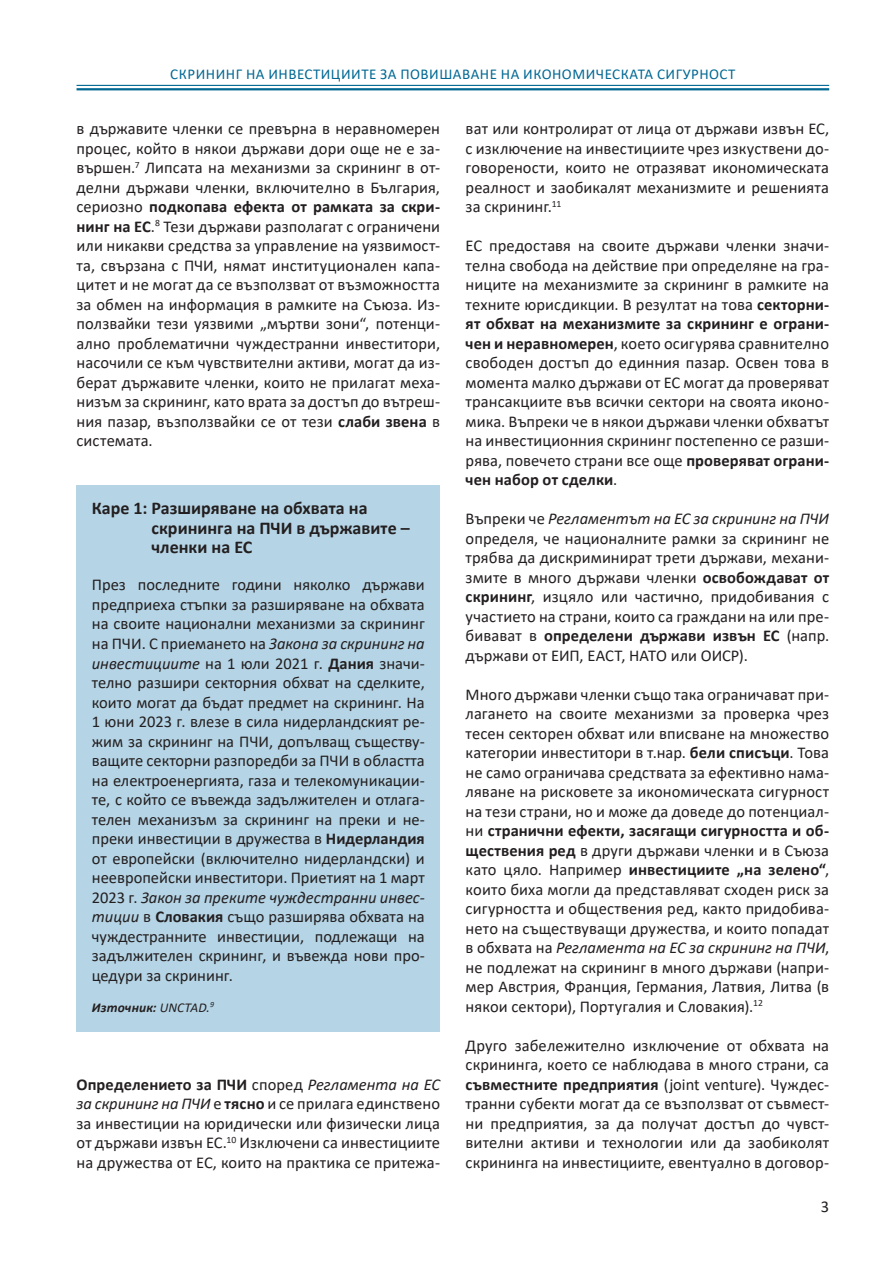
<style>
.page{position:relative;width:893px;height:1263px;background:#fff}
.page>*{position:absolute;margin:0;border:0;box-sizing:border-box;transform-origin:0 0}
.Care{font:700 18px/19.5px "Calibri";color:#231f20}
.t1{font:16.5px/19.5px "Calibri";letter-spacing:.005em;color:#231f20;text-align:justify}
.t2{font:15px "Calibri";letter-spacing:.035em;color:#006893}
.Source{font:italic 700 13.5px "Calibri";letter-spacing:.01em;color:#231f20}
.s1{font-weight:700}
.s2{font-style:italic}
.s3{font-weight:400}
</style>
<div class="page">
<hr style="left:77px;top:88px;width:752px;height:2px;background:#006893">
<hr style="left:77px;top:85px;width:752px;height:1px;background:#006893">
<div style="left:77px;top:485px;width:363px;height:546px;background:#b5d4e5"></div>
<p class="t2" style="left:170px;top:64px;width:567px">СКРИНИНГ НА ИНВЕСТИЦИИТЕ ЗА ПОВИШАВАНЕ НА ИКОНОМИЧЕСКАТА СИГУРНОСТ</p>
<p class="t1" style="left:77px;top:119px;width:365px">в държавите членки се превърна в неравномерен процес, който в някои държави дори още не е за&shy;вършен.<sup>7</sup> Липсата на механизми за скрининг в от&shy;делни държави членки, включително в България, сериозно <span class="s1">подкопава ефекта от рамката за скри&shy;нинг на ЕС</span>.<sup>8</sup> Тези държави разполагат с ограничени или никакви средства за управление на уязвимост&shy;та, свързана с ПЧИ, нямат институционален капа&shy;цитет и не могат да се възползват от възможността за обмен на информация в рамките на Съюза. Из&shy;ползвайки тези уязвими „мъртви зони“, потенци&shy;ално проблематични чуждестранни инвеститори, насочили се към чувствителни активи, могат да из&shy;берат държавите членки, които не прилагат меха&shy;низъм за скрининг, като врата за достъп до вътреш&shy;ния пазар, възползвайки се от тези <span class="s1">слаби звена</span> в системата.</p>
<p class="Care" style="left:151px;top:498px;width:260px;text-indent:-60px">Каре 1: Разширяване на обхвата на скрининга на ПЧИ в държавите – членки на ЕС</p>
<p class="t1" style="left:92px;top:575px;width:334px">През последните години няколко държави предприеха стъпки за разширяване на обхвата на своите национални механизми за скрининг на ПЧИ. С приемането на <span class="s2">Закона за скрининг на инвестициите</span> на 1 юли 2021 г. <span class="s1">Дания</span> значи&shy;телно разшири секторния обхват на сделките, които могат да бъдат предмет на скрининг. На 1 юни 2023 г. влезе в сила нидерландският ре&shy;жим за скрининг на ПЧИ, допълващ съществу&shy;ващите секторни разпоредби за ПЧИ в областта на електроенергията, газа и телекомуникации&shy;те, с който се въвежда задължителен и отлага&shy;телен механизъм за скрининг на преки и не&shy;преки инвестиции в дружества в <span class="s1">Нидерландия </span>от европейски (включително нидерландски) и неевропейски инвеститори. Приетият на 1 март 2023 г. <span class="s2">Закон за преките чуждестранни инвес&shy;тиции</span> в <span class="s1">Словакия</span> също разширява обхвата на чуждестранните инвестиции, подлежащи на задължителен скрининг, и въвежда нови про&shy;цедури за скрининг.</p>
<p class="Source" style="left:92px;top:998px;width:124px">Източник: <span class="s3">UNCTAD.</span><sup>9</sup></p>
<p class="t1" style="left:77px;top:1074px;width:365px"><span class="s1">Определението за ПЧИ</span> според <span class="s2">Регламента на ЕС за скрининг на ПЧИ</span> е <span class="s1">тясно</span> и се прилага единствено за инвестиции на юридически или физически лица от държави извън ЕС.<sup>10</sup> Изключени са инвестициите на дружества от ЕС, които на практика се притежа-</p>
<p class="t1" style="left:466px;top:119px;width:365px">ват или контролират от лица от държави извън ЕС, с изключение на инвестициите чрез изкуствени до&shy;говорености, които не отразяват икономическата реалност и заобикалят механизмите и решенията за скрининг.<sup>11</sup></p>
<p class="t1" style="left:466px;top:236px;width:365px">ЕС предоставя на своите държави членки значи&shy;телна свобода на действие при определяне на гра&shy;ниците на механизмите за скрининг в рамките на техните юрисдикции. В резултат на това <span class="s1">секторни&shy;ят обхват на механизмите за скрининг е ограни&shy;чен и неравномерен</span>, което осигурява сравнително свободен достъп до единния пазар. Освен това в момента малко държави от ЕС могат да проверяват трансакциите във всички сектори на своята иконо&shy;мика. Въпреки че в някои държави членки обхватът на инвестиционния скрининг постепенно се разши&shy;рява, повечето страни все още <span class="s1">проверяват ограни&shy;чен набор от сделки</span>.</p>
<p class="t1" style="left:466px;top:509px;width:365px">Въпреки че <span class="s2">Регламентът на ЕС за скрининг на ПЧИ </span>определя, че националните рамки за скрининг не трябва да дискриминират трети държави, механи&shy;змите в много държави членки <span class="s1">освобождават от скрининг</span>, изцяло или частично, придобивания с участието на страни, които са граждани на или пре&shy;бивават в <span class="s1">определени държави извън ЕС</span> (напр. държави от ЕИП, ЕАСТ, НАТО или ОИСР).</p>
<p class="t1" style="left:466px;top:684px;width:365px">Много държави членки също така ограничават при&shy;лагането на своите механизми за проверка чрез тесен секторен обхват или вписване на множество категории инвеститори в т.нар. <span class="s1">бели списъци</span>. Това не само ограничава средствата за ефективно нама&shy;ляване на рисковете за икономическата сигурност на тези страни, но и може да доведе до потенциал&shy;ни <span class="s1">странични ефекти, засягащи сигурността и об&shy;ществения ред</span> в други държави членки и в Съюза като цяло. Например <span class="s1">инвестициите „на зелено“</span>, които биха могли да представляват сходен риск за сигурността и обществения ред, както придобива&shy;нето на съществуващи дружества, и които попадат в обхвата на <span class="s2">Регламента на ЕС за скрининг на ПЧИ</span>, не подлежат на скрининг в много държави (напри&shy;мер Австрия, Франция, Германия, Латвия, Литва (в някои сектори), Португалия и Словакия).<sup>12</sup></p>
<p class="t1" style="left:466px;top:1035px;width:365px">Друго забележително изключение от обхвата на скрининга, което се наблюдава в много страни, са <span class="s1">съвместните предприятия</span> (joint venture). Чуждес&shy;транни субекти могат да се възползват от съвмест&shy;ни предприятия, за да получат достъп до чувст&shy;вителни активи и технологии или да заобиколят скрининга на инвестициите, евентуално в договор-</p>
<p class="t1" style="left:821px;top:1196px;width:10px">3</p>
</div>
